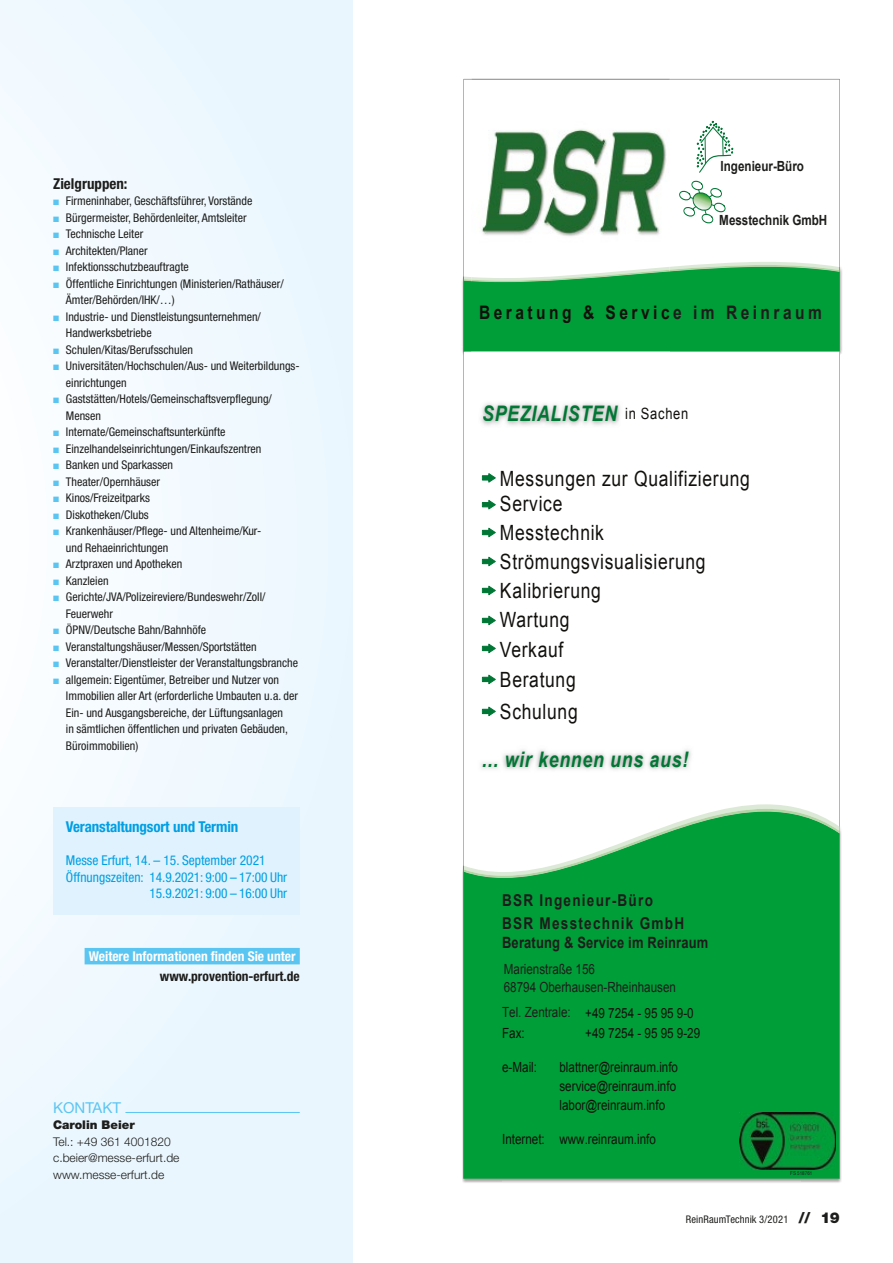
<style>
.page{position:relative;width:893px;height:1263px;background:#fff}
.page>*{position:absolute;margin:0;border:0;box-sizing:border-box;transform-origin:0 0}
.t1{font:italic 700 21.45px "Arial";letter-spacing:.04em;color:#007735;scale:.83 1}
.t2{font:21px/29px "Arial";letter-spacing:.04em;color:#12100c;scale:.83 1}
.t3{font:700 18.75px "Arial";letter-spacing:.225em;color:#12100c;scale:.83 1}
.t4{font:700 16.35px "Arial";letter-spacing:.09em;color:#1d1d1b;scale:.83 1}
.t5{font:700 15.6px "Arial";letter-spacing:.015em;color:#1d1d1b;scale:.83 1}
.t6{font:15.6px "Arial";color:#12100c;scale:.83 1}
.t7{font:700 condensed 15px "Helvetica Neue LT Std";letter-spacing:-.01em;color:#009fe3}
.t8{font:700 condensed 15px "Helvetica Neue LT Std";color:#1d1d1b}
.t9{font:15px "Helvetica Neue LT Std";color:#5bc5f2}
.t10{font:13.95px "Arial";color:#12100c;scale:.83 1}
.t11{font:13.95px/17.9px "Arial";color:#1d1d1b;scale:.83 1}
.t12{font:700 13.95px "Arial";color:#1d1d1b;scale:.83 1}
.t13{font:condensed 13.5px "Helvetica Neue LT Std";color:#009fe3}
.t14{font:700 condensed 13.5px "Helvetica Neue LT Std";color:#fff}
.t15{font:700 condensed 13.5px "Helvetica Neue LT Std";color:#1d1d1b}
.t16{font:condensed 12px "Helvetica Neue LT Std";color:#1d1d1b}
.t17{font:300 12px/16.5px "Helvetica Neue LT Std";color:#1d1d1b}
.t18{font:900 12px "Helvetica Neue LT Std";color:#1d1d1b}
.t19{font:condensed 10.5px "Helvetica Neue LT Std";letter-spacing:.01em;color:#1d1d1b}
.t20{font:5.4px "Helvetica";color:#1d1d1b;scale:.83 1}
.s1{color:#5bc5f2}
.s2{color:#1d1d1b}
.s3{font-weight:400;font-style:normal;font-size:15.6px;color:#12100c}
.s4{font-weight:900;font-stretch:normal;font-size:15px}
</style>
<div class="page">
<div style="left:0;top:0;width:353px;height:1263px;background:#eff8fe"></div>
<img style="left:462px;top:790px;width:41px;height:393px">
<img style="left:801px;top:828px;width:41px;height:355px">
<svg style="left:464px;top:79px;width:376px;height:1100px"></svg>
<svg style="left:678px;top:180px;width:48px;height:44px"></svg>
<svg style="left:697px;top:121px;width:36px;height:53px"></svg>
<img style="left:840px;top:267px;width:1px;height:84px">
<svg style="left:464px;top:262px;width:376px;height:89px;background:#15a548"></svg>
<div style="left:670px;top:306px;width:151px;height:17px;background:#009e39"></div>
<svg style="left:482px;top:473px;width:14px;height:10px"></svg>
<svg style="left:482px;top:500px;width:14px;height:10px"></svg>
<svg style="left:482px;top:528px;width:14px;height:9px"></svg>
<svg style="left:482px;top:557px;width:14px;height:9px"></svg>
<svg style="left:482px;top:586px;width:14px;height:9px"></svg>
<svg style="left:482px;top:615px;width:14px;height:10px"></svg>
<svg style="left:482px;top:643px;width:14px;height:10px"></svg>
<svg style="left:482px;top:674px;width:14px;height:10px"></svg>
<svg style="left:482px;top:706px;width:14px;height:10px"></svg>
<svg style="left:464px;top:792px;width:375px;height:12px"></svg>
<svg style="left:464px;top:812px;width:375px;height:366px;background:#15a649"></svg>
<img style="left:477px;top:746px;width:217px;height:27px">
<img style="left:740px;top:1112px;width:96px;height:57px">
<img style="left:472px;top:79px;width:198px;height:354px">
<img style="left:472px;top:267px;width:198px;height:3px">
<img style="left:472px;top:270px;width:198px;height:2px">
<img style="left:472px;top:272px;width:198px;height:79px">
<img style="left:626px;top:408px;width:44px;height:11px">
<img style="left:478px;top:401px;width:146px;height:27px">
<img style="left:483px;top:405px;width:135px;height:16px">
<div style="left:480px;top:306px;width:190px;height:17px;background:#009e39"></div>
<hr style="left:125px;top:1112px;width:175px;height:1px;background:#5bc5f2">
<div style="left:85px;top:948px;width:215px;height:16px;background:#5bc5f2"></div>
<div style="left:53px;top:808px;width:247px;height:107px;background:#dff2fd"></div>
<p class="t8" style="left:53px;top:174px;width:76px">Zielgruppen:</p>
<p class="t16" style="left:53px;top:194px;width:201px"><span class="s1">◾</span> Firmeninhaber, Geschäftsführer, Vorstände</p>
<p class="t16" style="left:53px;top:211px;width:195px"><span class="s1">◾</span> Bürgermeister, Behördenleiter, Amtsleiter</p>
<p class="t16" style="left:53px;top:227px;width:92px"><span class="s1">◾</span> Technische Leiter</p>
<p class="t16" style="left:53px;top:244px;width:96px"><span class="s1">◾</span> Architekten/Planer</p>
<p class="t16" style="left:53px;top:260px;width:137px"><span class="s1">◾</span> Infektionsschutzbeauftragte</p>
<p class="t16" style="left:53px;top:277px;width:232px"><span class="s1">◾</span> Öffentliche Einrichtungen (Ministerien/Rathäuser/</p>
<p class="t16" style="left:66px;top:293px;width:110px">Ämter/Behörden/IHK/…)</p>
<p class="t16" style="left:53px;top:310px;width:209px"><span class="s1">◾</span> Industrie- und Dienstleistungsunternehmen/</p>
<p class="t16" style="left:66px;top:326px;width:87px">Handwerksbetriebe</p>
<p class="t16" style="left:53px;top:343px;width:141px"><span class="s1">◾</span> Schulen/Kitas/Berufsschulen</p>
<p class="t16" style="left:53px;top:359px;width:248px"><span class="s1">◾</span> Universitäten/Hochschulen/Aus- und Weiterbildungs-</p>
<p class="t16" style="left:66px;top:376px;width:62px">einrichtungen</p>
<p class="t16" style="left:53px;top:392px;width:220px"><span class="s1">◾</span> Gaststätten/Hotels/Gemeinschaftsverpflegung/</p>
<p class="t16" style="left:66px;top:409px;width:37px">Mensen</p>
<p class="t16" style="left:53px;top:425px;width:174px"><span class="s1">◾</span> Internate/Gemeinschaftsunterkünfte</p>
<p class="t16" style="left:53px;top:442px;width:210px"><span class="s1">◾</span> Einzelhandelseinrichtungen/Einkaufszentren</p>
<p class="t16" style="left:53px;top:458px;width:121px"><span class="s1">◾</span> Banken und Sparkassen</p>
<p class="t16" style="left:53px;top:475px;width:108px"><span class="s1">◾</span> Theater/Opernhäuser</p>
<p class="t16" style="left:53px;top:491px;width:98px"><span class="s1">◾</span> Kinos/Freizeitparks</p>
<p class="t16" style="left:53px;top:508px;width:97px"><span class="s1">◾</span> Diskotheken/Clubs</p>
<p class="t16" style="left:53px;top:524px;width:210px"><span class="s1">◾</span> Krankenhäuser/Pflege- und Altenheime/Kur-</p>
<p class="t16" style="left:66px;top:541px;width:104px">und Rehaeinrichtungen</p>
<p class="t16" style="left:53px;top:557px;width:131px"><span class="s1">◾</span> Arztpraxen und Apotheken</p>
<p class="t16" style="left:53px;top:574px;width:57px"><span class="s1">◾</span> Kanzleien</p>
<p class="t16" style="left:53px;top:590px;width:214px"><span class="s1">◾</span> Gerichte/JVA/Polizeireviere/Bundeswehr/Zoll/</p>
<p class="t16" style="left:66px;top:607px;width:49px">Feuerwehr</p>
<p class="t16" style="left:53px;top:623px;width:155px"><span class="s1">◾</span> ÖPNV/Deutsche Bahn/Bahnhöfe</p>
<p class="t16" style="left:53px;top:640px;width:205px"><span class="s1">◾</span> Veranstaltungshäuser/Messen/Sportstätten</p>
<p class="t16" style="left:53px;top:656px;width:247px"><span class="s1">◾</span> Veranstalter/Dienstleister der Veranstaltungsbranche</p>
<p class="t16" style="left:53px;top:673px;width:227px"><span class="s1">◾</span> allgemein: Eigentümer, Betreiber und Nutzer von</p>
<p class="t16" style="left:66px;top:689px;width:234px">Immobilien aller Art (erforderliche Umbauten u.a. der</p>
<p class="t16" style="left:66px;top:706px;width:219px">Ein- und Ausgangsbereiche, der Lüftungsanlagen</p>
<p class="t16" style="left:66px;top:722px;width:224px">in sämtlichen öffentlichen und privaten Gebäuden,</p>
<p class="t16" style="left:66px;top:739px;width:74px">Büroimmobilien)</p>
<p class="t7" style="left:66px;top:818px;width:174px">Veranstaltungsort und Termin</p>
<p class="t13" style="left:66px;top:853px;width:201px">Messe Erfurt, 14. – 15. September 2021</p>
<p class="t13" style="left:66px;top:869px;width:223px">Öffnungszeiten: 14.9.2021: 9:00 – 17:00 Uhr</p>
<p class="t13" style="left:150px;top:886px;width:139px">15.9.2021: 9:00 – 16:00 Uhr</p>
<p class="t14" style="left:89px;top:948px;width:208px">Weitere Informationen finden Sie unter</p>
<p class="t15" style="left:160px;top:968px;width:141px">www.provention-erfurt.de</p>
<p class="t9" style="left:53px;top:1099px;width:69px">KONTAKT</p>
<p class="t18" style="left:53px;top:1118px;width:83px">Carolin Beier</p>
<p class="t17" style="left:53px;top:1133px;width:128px">Tel.: +49 361 4001820 c.beier@messe-erfurt.de www.messe-erfurt.de</p>
<p class="t12" style="left:721px;top:157px;width:102px">Ingenieur-Büro</p>
<p class="t12" style="left:719px;top:211px;width:132px">Messtechnik GmbH</p>
<h3 class="t3" style="left:479px;top:300px;width:415px">Beratung &amp; Servic<span class="s2">e im Reinraum</span></h3>
<h1 class="t1" style="left:482px;top:399px;width:231px">SPEZIALISTEN <span class="s3">in Sach</span></h1>
<h3 class="t6" style="left:673px;top:403px;width:20px">en</h3>
<h2 class="t2" style="left:500px;top:464px;width:303px">Messungen zur Qualifizierung</h2>
<h2 class="t2" style="left:500px;top:490px;width:77px">Service</h2>
<h2 class="t2" style="left:500px;top:519px;width:249px">Messtechnik<br>Strömungsvisualisierung</h2>
<h2 class="t2" style="left:500px;top:577px;width:123px">Kalibrierung</h2>
<h2 class="t2" style="left:500px;top:636px;width:78px">Verkauf</h2>
<h2 class="t2" style="left:500px;top:606px;width:85px">Wartung</h2>
<h2 class="t2" style="left:500px;top:664px;width:95px;line-height:32px">Beratung<br>Schulung</h2>
<h1 class="t1" style="left:482px;top:745px;width:250px">... wir kennen uns aus!</h1>
<h3 class="t4" style="left:502px;top:890px;width:183px">BSR Ingenieur-Büro</h3>
<h3 class="t4" style="left:502px;top:912px;width:221px">BSR Messtechnik GmbH</h3>
<h3 class="t5" style="left:502px;top:932px;width:250px">Beratung &amp; Service im Reinraum</h3>
<p class="t11" style="left:504px;top:960px;width:209px">Marienstraße 156<br>68794 Oberhausen-Rheinhausen</p>
<p class="t11" style="left:502px;top:1004px;width:84px">Tel. Zentrale:</p>
<p class="t10" style="left:502px;top:1024px;width:29px">Fax:</p>
<p class="t10" style="left:585px;top:1024px;width:140px">+49 7254 - 95 95 9-29</p>
<p class="t10" style="left:502px;top:1057px;width:44px">e-Mail:</p>
<p class="t10" style="left:559px;top:1077px;width:142px">service@reinraum.info</p>
<p class="t10" style="left:502px;top:1130px;width:53px">Internet:</p>
<p class="t10" style="left:585px;top:1004px;width:132px">+49 7254 - 95 95 9-0</p>
<p class="t10" style="left:559px;top:1057px;width:144px">blattner@reinraum.info</p>
<p class="t10" style="left:559px;top:1096px;width:129px">labor@reinraum.info</p>
<p class="t10" style="left:559px;top:1130px;width:118px">www.reinraum.info</p>
<p class="t20" style="left:790px;top:1169px;width:28px">FS 518761</p>
<p class="t19" style="left:686px;top:1213px;width:156px">ReinRaumTechnik 3/2021 <span class="s4">// 19</span></p>
</div>
